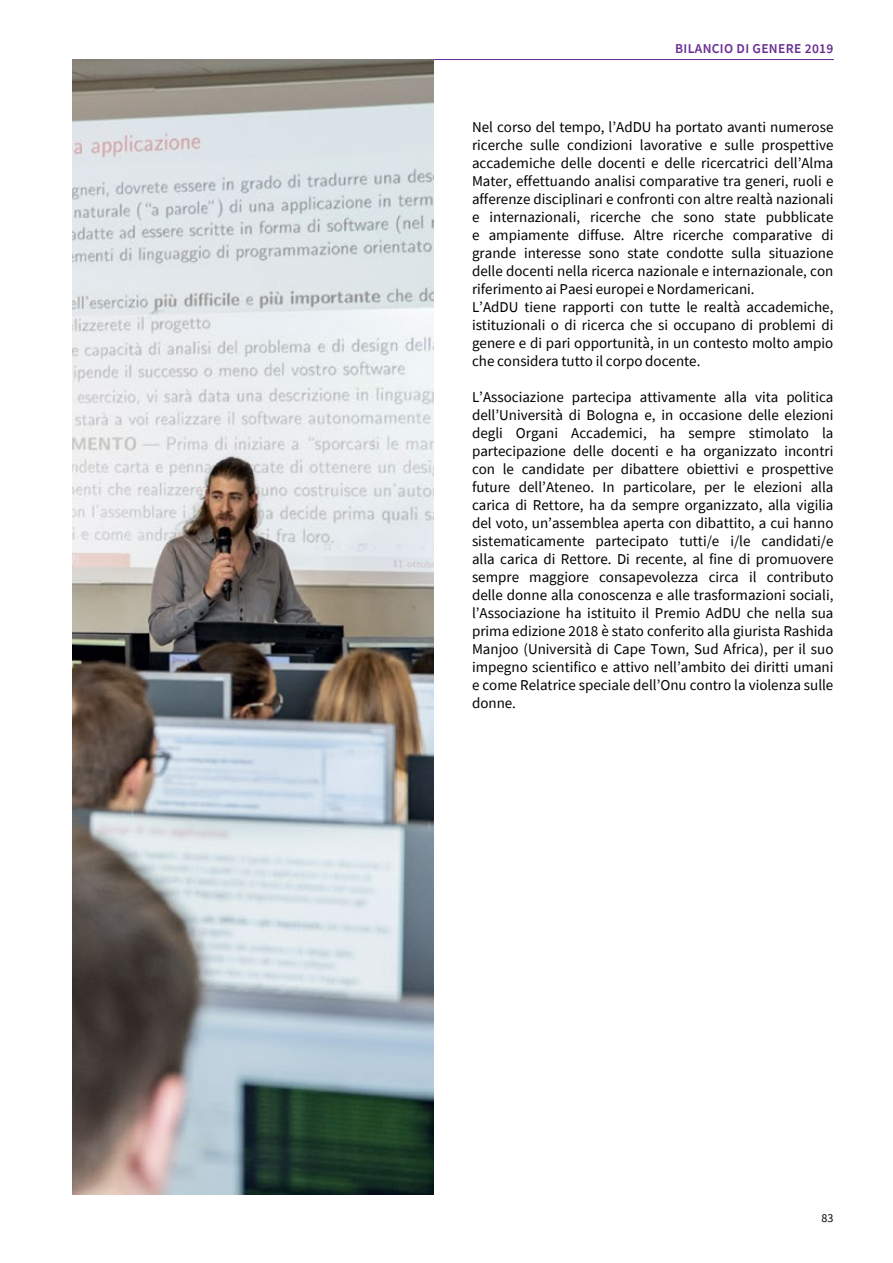
<style>
.page{position:relative;width:893px;height:1263px;background:#fff}
.page>*{position:absolute;margin:0;border:0;box-sizing:border-box;transform-origin:0 0}
.t1{font:15px/18px "Source Sans Pro";color:#000}
.t2{font:600 13.5px "Source Sans Pro";letter-spacing:.025em;color:#682c91}
.t3{font:12px "Source Sans Pro";color:#000}
</style>
<div class="page">
<hr style="left:72px;top:59px;width:762px;height:1px;background:#682c91">
<img style="left:72px;top:60px;width:362px;height:1135px">
<p class="t2" style="left:675px;top:39px;width:160px">BILANCIO DI GENERE 2019</p>
<p class="t1" style="left:472px;top:117px;width:363px">Nel corso del tempo, l’AdDU ha portato avanti numerose ricerche sulle condizioni lavorative e sulle prospettive accademiche delle docenti e delle ricercatrici dell’Alma Mater, effettuando analisi comparative tra generi, ruoli e afferenze disciplinari e confronti con altre realtà nazionali e internazionali, ricerche che sono state pubblicate e ampiamente diffuse. Altre ricerche comparative di grande interesse sono state condotte sulla situazione delle docenti nella ricerca nazionale e internazionale, con riferimento ai Paesi europei e Nordamericani.<br>L’AdDU tiene rapporti con tutte le realtà accademiche, istituzionali o di ricerca che si occupano di problemi di genere e di pari opportunità, in un contesto molto ampio che considera tutto il corpo docente.</p>
<p class="t1" style="left:472px;top:387px;width:363px;text-align:justify">L’Associazione partecipa attivamente alla vita politica dell’Università di Bologna e, in occasione delle elezioni degli Organi Accademici, ha sempre stimolato la partecipazione delle docenti e ha organizzato incontri con le candidate per dibattere obiettivi e prospettive future dell’Ateneo. In particolare, per le elezioni alla carica di Rettore, ha da sempre organizzato, alla vigilia del voto, un’assemblea aperta con dibattito, a cui hanno sistematicamente partecipato tutti/e i/le candidati/e alla carica di Rettore. Di recente, al fine di promuovere sempre maggiore consapevolezza circa il contributo delle donne alla conoscenza e alle trasformazioni sociali, l’Associazione ha istituito il Premio AdDU che nella sua prima edizione 2018 è stato conferito alla giurista Rashida Manjoo (Università di Cape Town, Sud Africa), per il suo impegno scientifico e attivo nell’ambito dei diritti umani e come Relatrice speciale dell’Onu contro la violenza sulle donne.</p>
<p class="t3" style="left:821px;top:1210px;width:13px">83</p>
</div>
